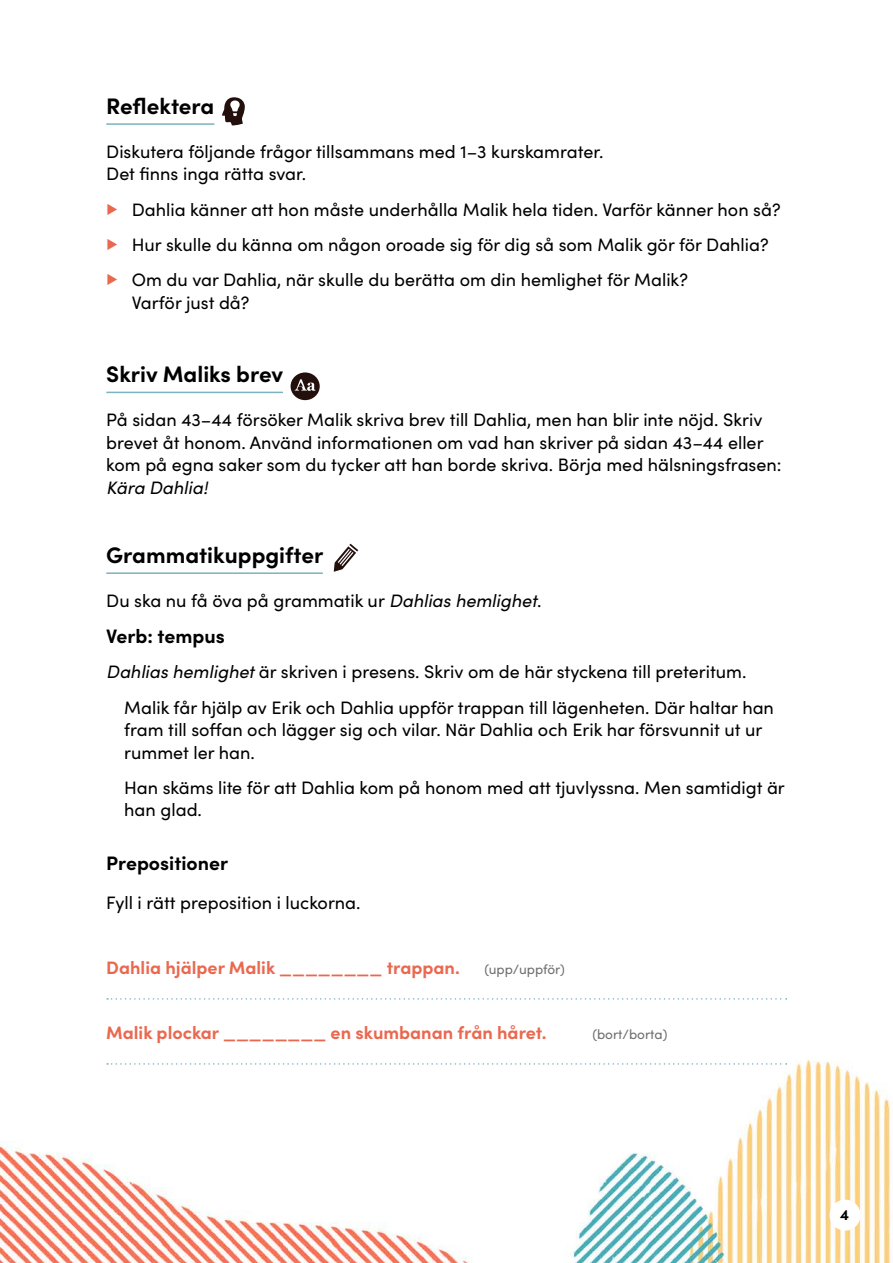
<style>
.page{position:relative;width:893px;height:1263px;background:#fff}
.page>*{position:absolute;margin:0;border:0;box-sizing:border-box;transform-origin:0 0}
.t1{font:700 22.5px "Sofia Pro";color:#000}
.t2{font:700 19.5px "Sofia Pro";color:#000}
.t3{font:18px/22.5px "Sofia Pro";color:#000}
.t4{font:700 18px "Sofia Pro";color:#ea684f}
.t5{font:italic 18px "Sofia Pro";color:#000}
.t6{font:700 15px "Sofia Pro";color:#000}
.t7{font:13.5px "Sofia Pro";color:#6e6e6e}
.s1{font-weight:700;color:#ea684f}
.s2{font-style:italic}
</style>
<div class="page">
<img style="left:0;top:1060px;width:891px;height:203px">
<div style="left:830px;top:1199px;width:30px;height:31px;background:#fff;border-radius:50%"></div>
<img style="left:0;top:123px;width:787px;height:948px">
<hr style="left:106px;top:123px;width:108px;height:2px;background:#7bb3be">
<hr style="left:106px;top:392px;width:177px;height:1px;background:#7bb3be">
<hr style="left:106px;top:572px;width:217px;height:2px;background:#7bb3be">
<svg style="left:107px;top:998px;width:680px;height:2px"></svg>
<svg style="left:107px;top:1063px;width:680px;height:2px"></svg>
<svg style="left:222px;top:97px;width:23px;height:29px"></svg>
<svg style="left:334px;top:544px;width:24px;height:28px"></svg>
<svg style="left:291px;top:372px;width:29px;height:28px"></svg>
<p class="t1" style="left:106px;top:89px;width:110px">Reflektera</p>
<p class="t3" style="left:106px;top:139px;width:499px">Diskutera följande frågor tillsammans med 1–3 kurskamrater.<br>Det finns inga rätta svar.</p>
<p class="t3" style="left:106px;top:191px;width:676px;line-height:35.2px"><span class="s1">▶</span> Dahlia känner att hon måste underhålla Malik hela tiden. Varför känner hon så? <span class="s1">▶</span> Hur skulle du känna om någon oroade sig för dig så som Malik gör för Dahlia? <span class="s1">▶</span> Om du var Dahlia, när skulle du berätta om din hemlighet för Malik?</p>
<p class="t3" style="left:132px;top:290px;width:119px">Varför just då?</p>
<p class="t1" style="left:106px;top:357px;width:178px">Skriv Maliks brev</p>
<p class="t3" style="left:106px;top:408px;width:677px">På sidan 43–44 försöker Malik skriva brev till Dahlia, men han blir inte nöjd. Skriv brevet åt honom. Använd informationen om vad han skriver på sidan 43–44 eller kom på egna saker som du tycker att han borde skriva. Börja med hälsningsfrasen:</p>
<p class="t5" style="left:106px;top:474px;width:103px">Kära Dahlia!</p>
<p class="t1" style="left:106px;top:538px;width:219px">Grammatikuppgifter</p>
<p class="t3" style="left:106px;top:588px;width:437px">Du ska nu få öva på grammatik ur <span class="s2">Dahlias hemlighet</span>.</p>
<p class="t2" style="left:106px;top:621px;width:120px">Verb: tempus</p>
<p class="t3" style="left:124px;top:653px;width:651px;line-height:35.2px;text-indent:-18px"><span class="s2">Dahlias hemlighet</span> är skriven i presens. Skriv om de här styckena till preteritum.<br>Malik får hjälp av Erik och Dahlia uppför trappan till lägenheten. Där haltar han</p>
<p class="t3" style="left:124px;top:718px;width:640px">fram till soffan och lägger sig och vilar. När Dahlia och Erik har försvunnit ut ur rummet ler han.</p>
<p class="t3" style="left:124px;top:775px;width:662px">Han skäms lite för att Dahlia kom på honom med att tjuvlyssna. Men samtidigt är han glad.</p>
<p class="t2" style="left:106px;top:848px;width:123px">Prepositioner</p>
<p class="t3" style="left:106px;top:890px;width:256px">Fyll i rätt preposition i luckorna.</p>
<p class="t4" style="left:106px;top:954px;width:355px">Dahlia hjälper Malik ________ trappan.</p>
<p class="t7" style="left:484px;top:959px;width:82px">(upp/uppför)</p>
<p class="t4" style="left:106px;top:1019px;width:442px">Malik plockar ________ en skumbanan från håret.</p>
<p class="t7" style="left:592px;top:1024px;width:77px">(bort/borta)</p>
<p class="t6" style="left:840px;top:1204px;width:10px">4</p>
</div>
